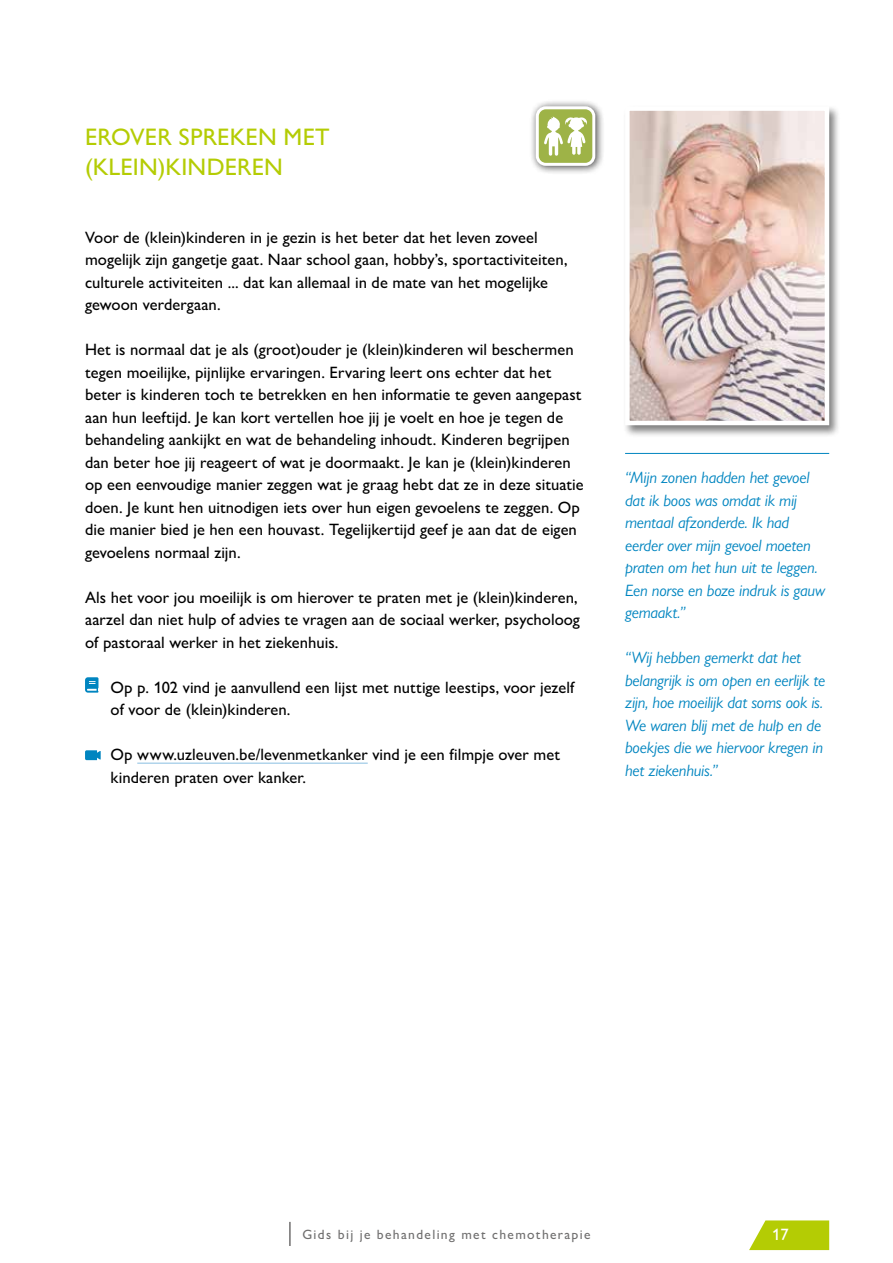
<style>
.page{position:relative;width:893px;height:1263px;background:#fff}
.page>*{position:absolute;margin:0;border:0;box-sizing:border-box;transform-origin:0 0}
.t1{font:500 24px/30px "Gill Sans Nova";letter-spacing:.005em;color:#b4cc04}
.t2{font:500 16.5px/22.5px "Gill Sans Nova";letter-spacing:.005em;color:#000}
.t3{font:italic 16.5px/22.5px "Gill Sans Nova";letter-spacing:-.015em;color:#0085c0}
.t4{font:500 16.5px "Gill Sans Nova";color:#fff}
.t5{font:500 13.5px "Gill Sans Nova";letter-spacing:.1em;color:#706f6f}
</style>
<div class="page">
<hr style="left:289px;top:1222px;width:2px;height:24px;background:#706f6f">
<svg style="left:749px;top:1220px;width:80px;height:30px;background:#bcd221"></svg>
<div style="left:622px;top:104px;width:219px;height:334px;background:#000;opacity:.5"></div>
<img style="left:630px;top:111px;width:194px;height:309px">
<div style="left:625px;top:106px;width:204px;height:319px;border:4px solid #fff"></div>
<hr style="left:625px;top:453px;width:204px;height:1px;background:#0085c0">
<div style="left:529px;top:100px;width:76px;height:76px;background:#000;opacity:.75"></div>
<div style="left:537px;top:108px;width:57px;height:56px;background:#9eb347;border-radius:9px"></div>
<div style="left:536px;top:106px;width:59px;height:60px;border:3px solid #fff;border-radius:9px"></div>
<svg style="left:544px;top:116px;width:43px;height:40px"></svg>
<hr style="left:137px;top:763px;width:231px;height:1px;background:#88bee1">
<svg style="left:85px;top:677px;width:13px;height:16px"></svg>
<svg style="left:85px;top:750px;width:16px;height:10px"></svg>
<h1 class="t1" style="left:85px;top:122px;width:246px">EROVER SPREKEN MET (KLEIN)KINDEREN</h1>
<p class="t2" style="left:85px;top:226px;width:484px">Voor de (klein)kinderen in je gezin is het beter dat het leven zoveel mogelijk zijn gangetje gaat. Naar school gaan, hobby’s, sportactiviteiten, culturele activiteiten ... dat kan allemaal in de mate van het mogelijke gewoon verdergaan.</p>
<p class="t2" style="left:85px;top:338px;width:500px">Het is normaal dat je als (groot)ouder je (klein)kinderen wil beschermen tegen moeilijke, pijnlijke ervaringen. Ervaring leert ons echter dat het beter is kinderen toch te betrekken en hen informatie te geven aangepast aan hun leeftijd. Je kan kort vertellen hoe jij je voelt en hoe je tegen de behandeling aankijkt en wat de behandeling inhoudt. Kinderen begrijpen dan beter hoe jij reageert of wat je doormaakt. Je kan je (klein)kinderen op een eenvoudige manier zeggen wat je graag hebt dat ze in deze situatie doen. Je kunt hen uitnodigen iets over hun eigen gevoelens te zeggen. Op die manier bied je hen een houvast. Tegelijkertijd geef je aan dat de eigen gevoelens normaal zijn.</p>
<p class="t2" style="left:85px;top:586px;width:496px">Als het voor jou moeilijk is om hierover te praten met je (klein)kinderen, aarzel dan niet hulp of advies te vragen aan de sociaal werker, psycholoog of pastoraal werker in het ziekenhuis.</p>
<p class="t2" style="left:111px;top:676px;width:465px">Op p. 102 vind je aanvullend een lijst met nuttige leestips, voor jezelf of voor de (klein)kinderen.</p>
<p class="t2" style="left:111px;top:743px;width:451px">Op www.uzleuven.be/levenmetkanker vind je een filmpje over met kinderen praten over kanker.</p>
<p class="t3" style="left:625px;top:466px;width:202px">“Mijn zonen hadden het gevoel dat ik boos was omdat ik mij mentaal afzonderde. Ik had eerder over mijn gevoel moeten praten om het hun uit te leggen.<br>Een norse en boze indruk is gauw gemaakt.”</p>
<p class="t3" style="left:625px;top:646px;width:202px">“Wij hebben gemerkt dat het belangrijk is om open en eerlijk te zijn, hoe moeilijk dat soms ook is.<br>We waren blij met de hulp en de boekjes die we hiervoor kregen in het ziekenhuis.”</p>
<p class="t5" style="left:302px;top:1226px;width:290px">Gids bij je behandeling met chemotherapie</p>
<p class="t4" style="left:772px;top:1224px;width:18px">17</p>
</div>
